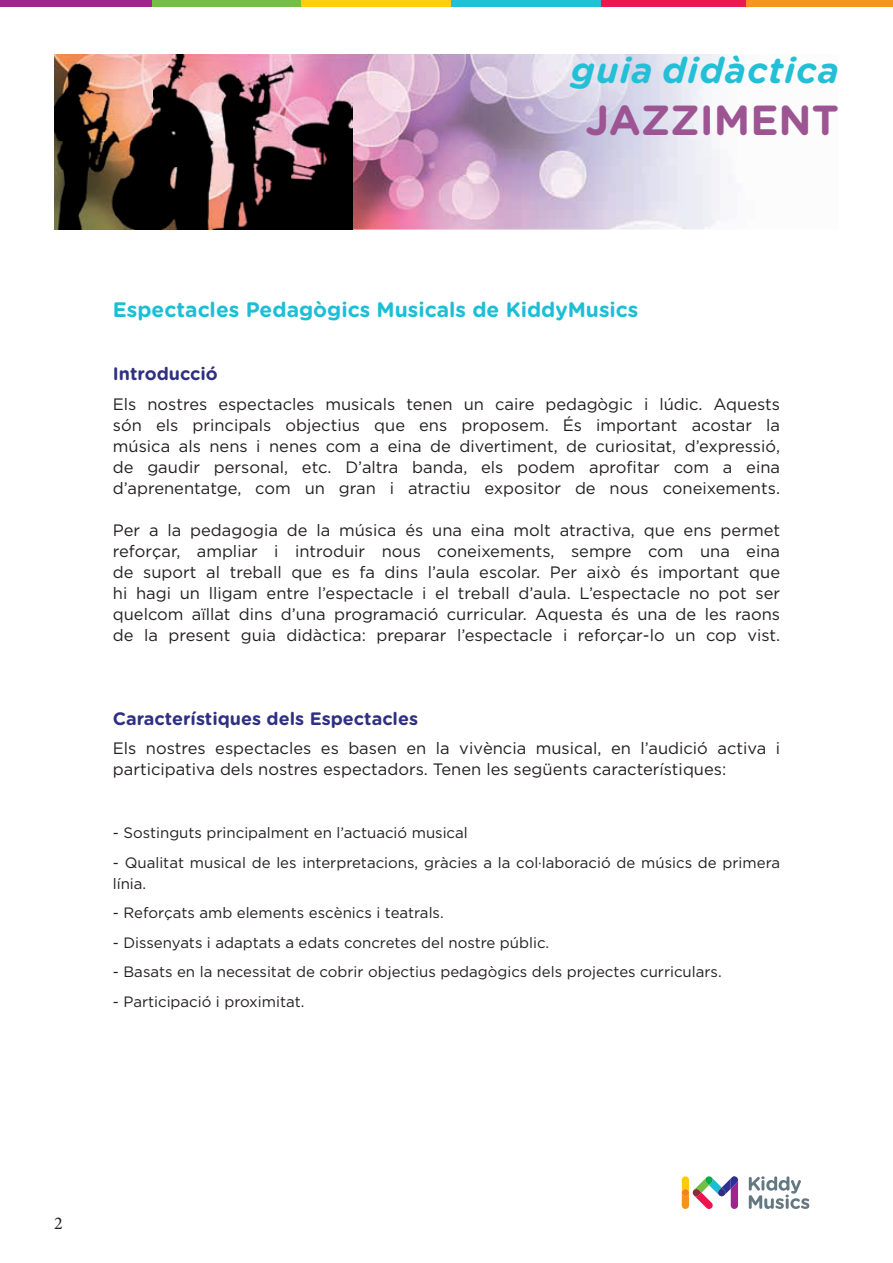
<style>
.page{position:relative;width:893px;height:1263px;background:#fff}
.page>*{position:absolute;margin:0;border:0;box-sizing:border-box;transform-origin:0 0}
.t1{font:700 42px "Gotham Rounded";color:#9d5493}
.t2{font:italic 700 36px "Gotham Rounded";letter-spacing:.03em;color:#23bfd7}
.t3{font:700 21px "Gotham Rounded";color:#1cbed7}
.t4{font:700 18px "Gotham Rounded";color:#303083}
.t5{font:18px "Minion Pro";color:#231f20}
.t6{font:16.5px/21px "Gotham";color:#231f20;text-align:justify}
.t7{font:15px/21px "Gotham";color:#231f20}
</style>
<div class="page">
<img style="left:352px;top:54px;width:380px;height:176px">
<img style="left:54px;top:54px;width:298px;height:176px">
<div style="left:301px;top:0;width:150px;height:7px;background:#fecd0c"></div>
<div style="left:150px;top:0;width:151px;height:7px;background:#74bf43"></div>
<div style="left:0;top:0;width:152px;height:7px;background:#a3238d"></div>
<div style="left:745px;top:0;width:148px;height:7px;background:#f79321"></div>
<div style="left:600px;top:0;width:145px;height:7px;background:#e91a52"></div>
<div style="left:451px;top:0;width:149px;height:7px;background:#23bfd7"></div>
<svg style="left:682px;top:1176px;width:56px;height:33px"></svg>
<svg style="left:749px;top:1176px;width:60px;height:33px"></svg>
<h2 class="t2" style="left:571px;top:44px;width:269px">guia didàctica</h2>
<h1 class="t1" style="left:586px;top:90px;width:255px">JAZZIMENT</h1>
<p class="t3" style="left:113px;top:294px;width:527px">Espectacles Pedagògics Musicals de KiddyMusics</p>
<p class="t4" style="left:113px;top:361px;width:106px">Introducció</p>
<p class="t6" style="left:113px;top:393px;width:669px">Els nostres espectacles musicals tenen un caire pedagògic i lúdic. Aquests són els principals objectius que ens proposem. És important acostar la música als nens i nenes com a eina de divertiment, de curiositat, d’expressió, de gaudir personal, etc. D’altra banda, els podem aprofitar com a eina d’aprenentatge, com un gran i atractiu expositor de nous coneixements.</p>
<p class="t6" style="left:113px;top:519px;width:669px">Per a la pedagogia de la música és una eina molt atractiva, que ens permet reforçar, ampliar i introduir nous coneixements, sempre com una eina de suport al treball que es fa dins l’aula escolar. Per això és important que hi hagi un lligam entre l’espectacle i el treball d’aula. L’espectacle no pot ser quelcom aïllat dins d’una programació curricular. Aquesta és una de les raons de la present guia didàctica: preparar l’espectacle i reforçar-lo un cop vist.</p>
<p class="t4" style="left:113px;top:705px;width:307px">Característiques dels Espectacles</p>
<p class="t6" style="left:113px;top:738px;width:669px">Els nostres espectacles es basen en la vivència musical, en l’audició activa i participativa dels nostres espectadors. Tenen les següents característiques:</p>
<p class="t7" style="left:113px;top:822px;width:356px">- Sostinguts principalment en l’actuació musical</p>
<p class="t7" style="left:113px;top:852px;width:669px">- Qualitat musical de les interpretacions, gràcies a la col·laboració de músics de primera línia.</p>
<p class="t7" style="left:113px;top:902px;width:332px">- Reforçats amb elements escènics i teatrals.</p>
<p class="t7" style="left:113px;top:932px;width:438px">- Dissenyats i adaptats a edats concretes del nostre públic.</p>
<p class="t7" style="left:113px;top:961px;width:610px">- Basats en la necessitat de cobrir objectius pedagògics dels projectes curriculars.</p>
<p class="t7" style="left:113px;top:991px;width:193px">- Participació i proximitat.</p>
<p class="t5" style="left:54px;top:1211px;width:10px">2</p>
</div>
